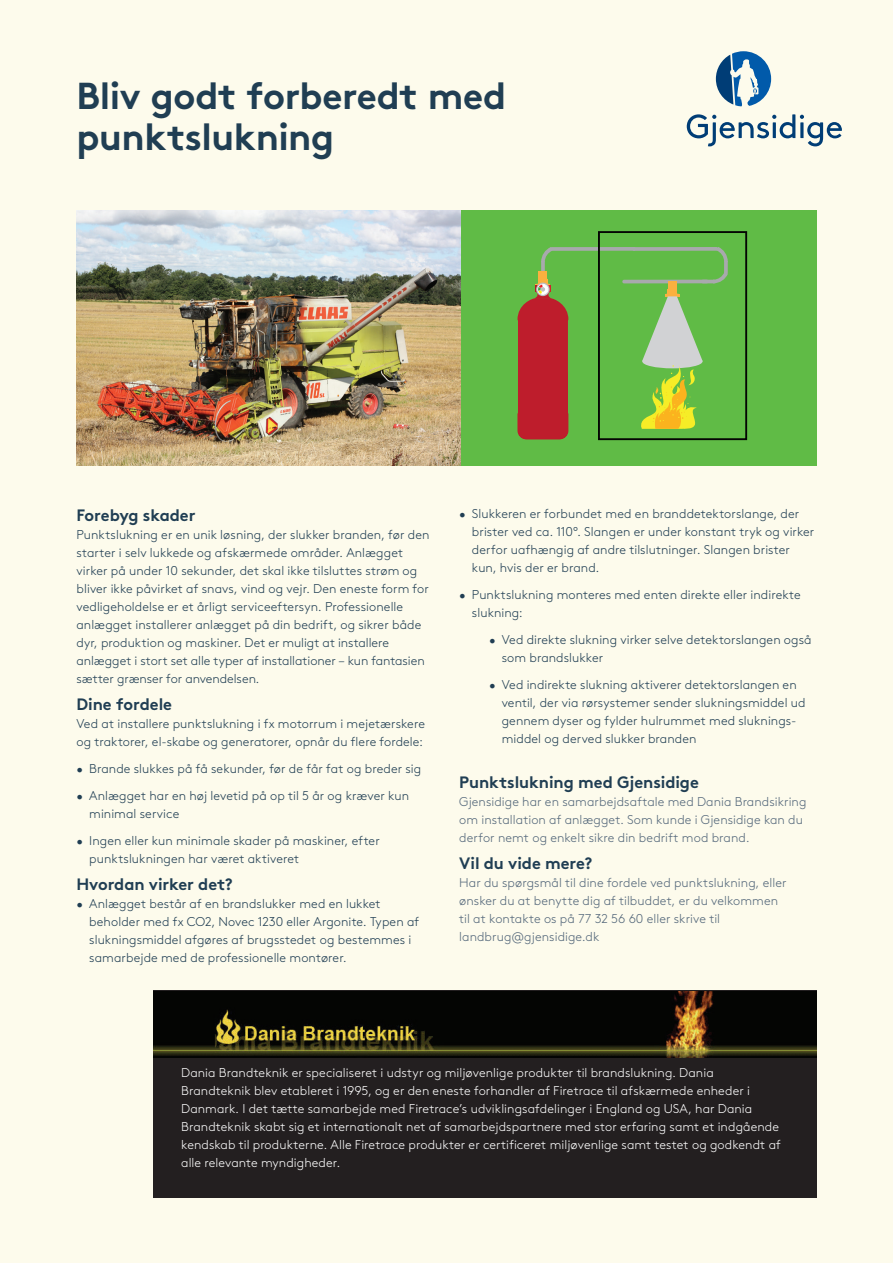
<style>
.page{position:relative;width:893px;height:1263px;background:#fdfbec}
.page>*{position:absolute;margin:0;border:0;box-sizing:border-box;transform-origin:0 0}
.t1{font:700 37.5px/40.5px "Gjen Brown OT";letter-spacing:-.01em;color:#203e53}
.t2{font:16.5px "Gjen Brown OT Bold Alt";letter-spacing:-.005em;color:#203e53}
.t3{font:300 12.75px/18px "Gjen Brown OT";letter-spacing:.01em;color:#203e53}
.t4{font:300 12.75px/18px "Gjen Brown OT";letter-spacing:.005em;color:#fff}
.t5{font:300 12.75px/18px "Gjen Brown OT";letter-spacing:.005em;color:#53677a}
</style>
<div class="page">
<div style="left:434px;top:210px;width:382px;height:256px;background:#60bb46"></div>
<img style="left:77px;top:210px;width:384px;height:256px">
<div style="left:153px;top:990px;width:663px;height:207px;background:#231f20"></div>
<img style="left:153px;top:992px;width:663px;height:65px">
<svg style="left:541px;top:261px;width:4px;height:13px"></svg>
<div style="left:539px;top:272px;width:8px;height:7px;background:#fbb03f"></div>
<svg style="left:517px;top:279px;width:51px;height:160px"></svg>
<svg style="left:724px;top:261px;width:4px;height:13px"></svg>
<svg style="left:622px;top:272px;width:106px;height:157px"></svg>
<svg style="left:541px;top:247px;width:187px;height:15px"></svg>
<div style="left:598px;top:231px;width:149px;height:209px;border:2px solid #040503"></div>
<svg style="left:687px;top:114px;width:155px;height:32px"></svg>
<svg style="left:716px;top:51px;width:55px;height:55px"></svg>
<h1 class="t1" style="left:77px;top:72px;width:431px">Bliv godt forberedt med punktslukning</h1>
<p class="t2" style="left:77px;top:502px;width:121px">Forebyg skader</p>
<p class="t3" style="left:77px;top:524px;width:354px">Punktslukning er en unik løsning, der slukker branden, før den starter i selv lukkede og afskærmede områder. Anlægget virker på under 10 sekunder, det skal ikke tilsluttes strøm og bliver ikke påvirket af snavs, vind og vejr. Den eneste form for vedligeholdelse er et årligt serviceeftersyn. Professionelle anlægget installerer anlægget på din bedrift, og sikrer både dyr, produktion og maskiner. Det er muligt at installere anlægget i stort set alle typer af installationer – kun fantasien sætter grænser for anvendelsen.</p>
<p class="t2" style="left:77px;top:691px;width:97px">Dine fordele</p>
<p class="t3" style="left:77px;top:713px;width:350px">Ved at installere punktslukning i fx motorrum i mejetærskere og traktorer, el-skabe og generatorer, opnår du flere fordele:</p>
<p class="t3" style="left:77px;top:758px;width:346px">• Brande slukkes på få sekunder, før de får fat og breder sig</p>
<p class="t3" style="left:89px;top:785px;width:321px;text-indent:-13px">• Anlægget har en høj levetid på op til 5 år og kræver kun minimal service</p>
<p class="t3" style="left:89px;top:830px;width:292px;text-indent:-13px">• Ingen eller kun minimale skader på maskiner, efter punktslukningen har været aktiveret</p>
<p class="t2" style="left:77px;top:870px;width:158px">Hvordan virker det?</p>
<p class="t3" style="left:89px;top:893px;width:331px;text-indent:-13px">• Anlægget består af en brandslukker med en lukket beholder med fx CO2, Novec 1230 eller Argonite. Typen af slukningsmiddel afgøres af brugsstedet og bestemmes i samarbejde med de professionelle montører.</p>
<p class="t3" style="left:472px;top:504px;width:344px;text-indent:-13px">• Slukkeren er forbundet med en branddetektorslange, der brister ved ca. 110°. Slangen er under konstant tryk og virker derfor uafhængig af andre tilslutninger. Slangen brister kun, hvis der er brand.</p>
<p class="t3" style="left:472px;top:585px;width:330px;text-indent:-13px">• Punktslukning monteres med enten direkte eller indirekte slukning:</p>
<p class="t3" style="left:502px;top:630px;width:311px;text-indent:-13px">• Ved direkte slukning virker selve detektorslangen også som brandslukker</p>
<p class="t3" style="left:502px;top:675px;width:305px;text-indent:-13px">• Ved indirekte slukning aktiverer detektorslangen en ventil, der via rørsystemer sender slukningsmiddel ud gennem dyser og fylder hulrummet med sluknings&shy;middel og derved slukker branden</p>
<p class="t2" style="left:459px;top:769px;width:241px">Punktslukning med Gjensidige</p>
<p class="t5" style="left:459px;top:792px;width:349px">Gjensidige har en samarbejdsaftale med Dania Brandsikring om installation af anlægget. Som kunde i Gjensidige kan du derfor nemt og enkelt sikre din bedrift mod brand.</p>
<p class="t2" style="left:459px;top:850px;width:135px">Vil du vide mere?</p>
<p class="t5" style="left:459px;top:873px;width:329px">Har du spørgsmål til dine fordele ved punktslukning, eller ønsker du at benytte dig af tilbuddet, er du velkommen til at kontakte os på 77 32 56 60 eller skrive til landbrug@gjensidige.dk</p>
<p class="t4" style="left:181px;top:1062px;width:601px">Dania Brandteknik er specialiseret i udstyr og miljøvenlige produkter til brandslukning. Dania Brandteknik blev etableret i 1995, og er den eneste forhandler af Firetrace til afskærmede enheder i Danmark. I det tætte samarbejde med Firetrace’s udviklingsafdelinger i England og USA, har Dania Brandteknik skabt sig et internationalt net af samarbejdspartnere med stor erfaring samt et indgående kendskab til produkterne. Alle Firetrace produkter er certificeret miljøvenlige samt testet og godkendt af alle relevante myndigheder.</p>
</div>
